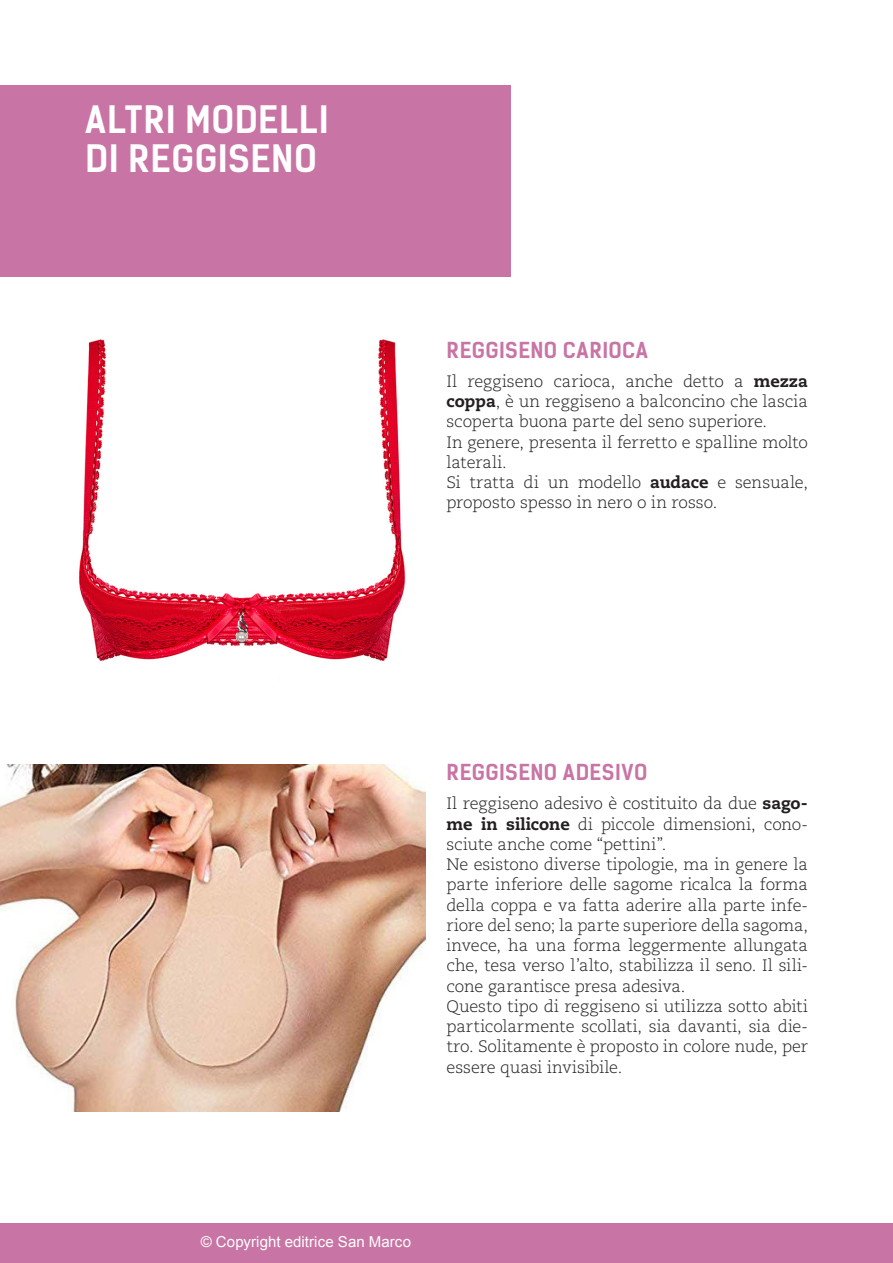
<style>
.page{position:relative;width:893px;height:1263px;background:#fff}
.page>*{position:absolute;margin:0;border:0;box-sizing:border-box;transform-origin:0 0}
.titolo_unità{font:700 36px "Kelson Sans";letter-spacing:.015em;color:#fff}
.TITOLO_1{font:700 21px "Kelson Sans";letter-spacing:.02em;color:#c874a4}
.testo_OK{font:300 16.5px/20.2px "Caecilia LT Std";letter-spacing:-.005em;color:#231f20;text-align:justify}
.t1{font:15px "Arial";letter-spacing:.005em;color:#fff}
.s1{font-weight:800}
</style>
<div class="page">
<div style="left:0;top:1224px;width:893px;height:39px;background:#c874a4"></div>
<div style="left:0;top:85px;width:510px;height:191px;background:#c874a4"></div>
<img style="left:79px;top:339px;width:327px;height:322px">
<img style="left:0;top:765px;width:425px;height:347px">
<p class="titolo_unità" style="left:85px;top:98px;width:245px">ALTRI MODELLI</p>
<p class="titolo_unità" style="left:85px;top:136px;width:233px">DI REGGISENO</p>
<p class="TITOLO_1" style="left:447px;top:337px;width:203px">REGGISENO CARIOCA</p>
<p class="testo_OK" style="left:446px;top:371px;width:363px">Il reggiseno carioca, anche detto a <span class="s1">mezza coppa</span>, è un reggiseno a balconcino che lascia scoperta buona parte del seno superiore.</p>
<p class="testo_OK" style="left:446px;top:432px;width:363px">In genere, presenta il ferretto e spalline molto laterali.</p>
<p class="testo_OK" style="left:446px;top:473px;width:363px">Si tratta di un modello <span class="s1">audace</span> e sensuale, proposto spesso in nero o in rosso.</p>
<p class="TITOLO_1" style="left:447px;top:760px;width:202px">REGGISENO ADESIVO</p>
<p class="testo_OK" style="left:446px;top:794px;width:363px">Il reggiseno adesivo è costituito da due <span class="s1">sago&shy;me in silicone</span> di piccole dimensioni, cono&shy;sciute anche come “pettini”.</p>
<p class="testo_OK" style="left:446px;top:854px;width:363px">Ne esistono diverse tipologie, ma in genere la parte inferiore delle sagome ricalca la forma della coppa e va fatta aderire alla parte infe&shy;riore del seno; la parte superiore della sagoma, invece, ha una forma leggermente allungata che, tesa verso l’alto, stabilizza il seno. Il sili&shy;cone garantisce presa adesiva.</p>
<p class="testo_OK" style="left:446px;top:996px;width:363px">Questo tipo di reggiseno si utilizza sotto abiti particolarmente scollati, sia davanti, sia die&shy;tro. Solitamente è proposto in colore nude, per essere quasi invisibile.</p>
<p class="t1" style="left:201px;top:1231px;width:212px">© Copyright editrice San Marco</p>
</div>
